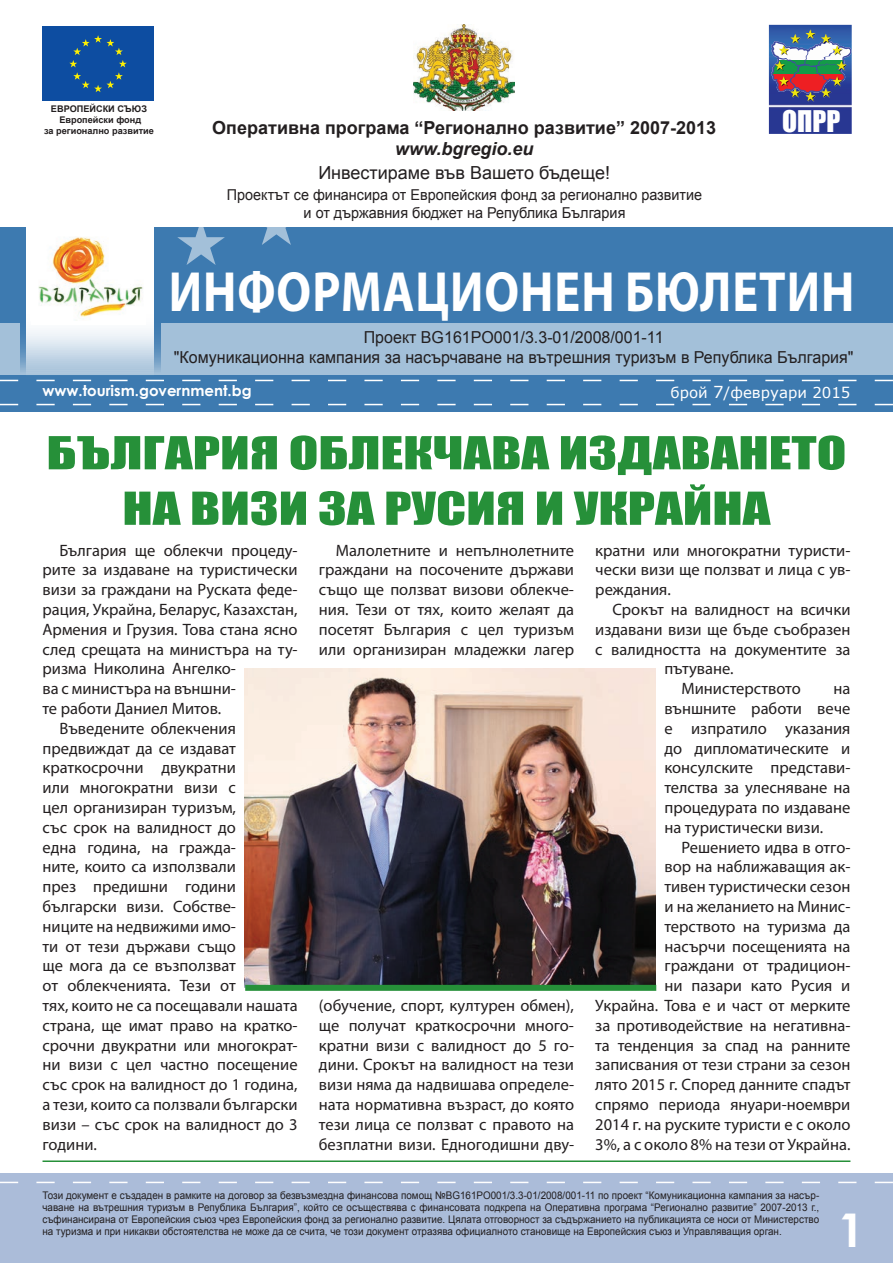
<style>
.page{position:relative;width:893px;height:1263px;background:#fff}
.page>*{position:absolute;margin:0;border:0;box-sizing:border-box;transform-origin:0 0}
.t1{font:700 57px "Myriad Pro";letter-spacing:.02em;color:#fff;scale:.85 1}
.t2{font:700 46.5px "Century Gothic";color:#fff}
.t3{font:42px/55.5px "Impact";color:#269039;text-align:center;scale:1.3 1}
.t4{font:27.6px "Impact";color:#fff}
.t5{font:700 18px "Arial";color:#231f20}
.t6{font:18px "Arial";color:#231f20}
.t7{font:italic 700 18px "Arial";color:#231f20}
.t8{font:16.5px/19.8px "Myriad Pro";color:#231f20;text-align:justify}
.t9{font:16.5px/19.8px "Arial";color:#231f20;text-align:center}
.t10{font:15px/18px "Arial";color:#231f20;text-align:center;scale:.96 1}
.t11{font:700 15px "Century Gothic";color:#fff}
.t12{font:15px "Verdana";color:#fff}
.t13{font:10.5px/12px "Arial";color:#231f20;text-align:justify;scale:.94 1}
.t14{font:700 9.15px/10.9px "Arial";color:#231f20;text-align:center}
.s1{font-size:16.5px}
</style>
<div class="page">
<div style="left:0;top:1174px;width:893px;height:89px;background:#abbcd9"></div>
<svg style="left:0;top:1182px;width:893px;height:1px"></svg>
<div style="left:0;top:227px;width:893px;height:185px;background:#3d7ab0"></div>
<svg style="left:177px;top:227px;width:48px;height:38px"></svg>
<svg style="left:262px;top:227px;width:29px;height:18px"></svg>
<div style="left:0;top:324px;width:893px;height:51px;background:#a3c0d9"></div>
<svg style="left:0;top:380px;width:893px;height:1px"></svg>
<svg style="left:0;top:404px;width:893px;height:1px"></svg>
<div style="left:42px;top:27px;width:112px;height:74px;background:#0d4da1"></div>
<svg style="left:42px;top:26px;width:85px;height:66px"></svg>
<img style="left:769px;top:25px;width:83px;height:109px">
<img style="left:771px;top:29px;width:81px;height:73px">
<img style="left:414px;top:25px;width:100px;height:85px">
<svg style="left:20px;top:324px;width:140px;height:58px"></svg>
<svg style="left:26px;top:227px;width:128px;height:155px"></svg>
<div style="left:31px;top:230px;width:115px;height:95px;background:#fff"></div>
<img style="left:38px;top:237px;width:105px;height:80px">
<img style="left:245px;top:668px;width:411px;height:317px">
<div style="left:245px;top:985px;width:411px;height:6px;background:#269039"></div>
<hr style="left:43px;top:1160px;width:807px;height:2px;background:#269039">
<p class="t14" style="left:44px;top:103px;width:111px">ЕВРОПЕЙСКИ СЪЮЗ<br>Европейски фонд<br>за регионално развитие</p>
<p class="t5" style="left:212px;top:115px;width:505px">Оперативна програма “Регионално развитие” 2007-2013</p>
<h3 class="t4" style="left:782px;top:99px;width:60px">ОПРР</h3>
<p class="t7" style="left:395px;top:137px;width:140px">www.bgregio.eu</p>
<p class="t6" style="left:318px;top:161px;width:293px">Инвестираме във Вашето бъдеще!</p>
<p class="t10" style="left:227px;top:186px;width:497px">Проектът се финансира от Европейския фонд за регионално развитие и от държавния бюджет на Република България</p>
<h1 class="t1" style="left:169px;top:254px;width:808px">информационен бюлетин</h1>
<p class="t9" style="left:174px;top:328px;width:681px">Проект BG161PO001/3.3-01/2008/001-11<br>"Комуникационна кампания за насърчаване на вътрешния туризъм в Република България"</p>
<p class="t11" style="left:43px;top:379px;width:211px">www.tourism.government.bg</p>
<p class="t12" style="left:670px;top:383px;width:181px">брой <span class="s1">7</span>/февруари 2015</p>
<h3 class="t3" style="left:47px;top:424px;width:617px">БЪЛГАРИЯ ОБЛЕКЧАВА ИЗДАВАНЕТО<br>НА ВИЗИ ЗА РУСИЯ И УКРАЙНА</h3>
<p class="t8" style="left:60px;top:540px;width:240px">България ще облекчи процеду-</p>
<p class="t8" style="left:43px;top:560px;width:257px">рите за издаване на туристически</p>
<p class="t8" style="left:43px;top:579px;width:257px">визи за граждани на Руската феде-</p>
<p class="t8" style="left:43px;top:599px;width:257px">рация, Украйна, Беларус, Казахстан,</p>
<p class="t8" style="left:43px;top:619px;width:257px">Армения и Грузия. Това стана ясно</p>
<p class="t8" style="left:43px;top:639px;width:257px">след срещата на министъра на ту-</p>
<p class="t8" style="left:43px;top:659px;width:195px">ризма Николина Ангелко-</p>
<p class="t8" style="left:43px;top:678px;width:195px">ва с министъра на външни-</p>
<p class="t8" style="left:43px;top:698px;width:180px">те работи Даниел Митов.</p>
<p class="t8" style="left:60px;top:718px;width:178px">Въведените облекчения</p>
<p class="t8" style="left:43px;top:738px;width:195px">предвиждат да се издават</p>
<p class="t8" style="left:43px;top:758px;width:195px">краткосрочни двукратни</p>
<p class="t8" style="left:43px;top:777px;width:195px">или многократни визи с</p>
<p class="t8" style="left:43px;top:797px;width:195px">цел организиран туризъм,</p>
<p class="t8" style="left:43px;top:817px;width:195px">със срок на валидност до</p>
<p class="t8" style="left:43px;top:837px;width:195px">една година, на гражда-</p>
<p class="t8" style="left:43px;top:857px;width:195px">ните, които са използвали</p>
<p class="t8" style="left:43px;top:876px;width:195px">през предишни години</p>
<p class="t8" style="left:43px;top:896px;width:195px">български визи. Собстве-</p>
<p class="t8" style="left:43px;top:916px;width:195px">ниците на недвижими имо-</p>
<p class="t8" style="left:43px;top:936px;width:195px">ти от тези държави също</p>
<p class="t8" style="left:43px;top:956px;width:195px">ще мога да се възползват</p>
<p class="t8" style="left:43px;top:975px;width:195px">от облекченията. Тези от</p>
<p class="t8" style="left:43px;top:995px;width:257px">тях, които не са посещавали нашата</p>
<p class="t8" style="left:43px;top:1015px;width:257px">страна, ще имат право на кратко-</p>
<p class="t8" style="left:43px;top:1035px;width:257px">срочни двукратни или многократ-</p>
<p class="t8" style="left:43px;top:1055px;width:257px">ни визи с цел частно посещение</p>
<p class="t8" style="left:43px;top:1074px;width:257px">със срок на валидност до 1 година,</p>
<p class="t8" style="left:43px;top:1094px;width:257px">а тези, които са ползвали български</p>
<p class="t8" style="left:43px;top:1114px;width:257px">визи – със срок на валидност до 3</p>
<p class="t8" style="left:43px;top:1134px;width:56px">години.</p>
<p class="t8" style="left:319px;top:540px;width:257px;text-indent:17px">Малолетните и непълнолетните граждани на посочените държави също ще ползват визови облекче&shy;ния. Тези от тях, които желаят да посетят България с цел туризъм или организиран младежки лагер</p>
<p class="t8" style="left:595px;top:540px;width:257px">кратни или многократни туристи&shy;чески визи ще ползват и лица с ув&shy;реждания.</p>
<p class="t8" style="left:612px;top:599px;width:240px">Срокът на валидност на всички</p>
<p class="t8" style="left:595px;top:619px;width:257px">издавани визи ще бъде съобразен</p>
<p class="t8" style="left:595px;top:639px;width:257px">с валидността на документите за</p>
<p class="t8" style="left:664px;top:659px;width:71px">пътуване.</p>
<p class="t8" style="left:681px;top:678px;width:121px">Министерството</p>
<p class="t8" style="left:664px;top:678px;width:188px;text-indent:169px">на външните работи вече е изпратило указания до дипломатическите и консулските представи&shy;телства за улесняване на процедурата по издаване на туристически визи.</p>
<p class="t8" style="left:595px;top:837px;width:257px;text-align:right">Решението идва в отго-<br>вор на наближаващия ак-<br>тивен туристически сезон<br>и на желанието на Минис&shy;терството на туризма да<br>насърчи посещенията на граждани от традицион-<br>ни пазари като Русия и<br>Украйна. Това е и част от мерките за противодействие на негативна&shy;та тенденция за спад на ранните записвания от тези страни за сезон лято 2015 г. Според данните спадът спрямо периода януари-ноември<br>2014 г. на руските туристи е с около<br>3%, а с около 8% на тези от Украйна.</p>
<p class="t8" style="left:319px;top:995px;width:257px">(обучение, спорт, културен обмен), ще получат краткосрочни много&shy;кратни визи с валидност до 5 го&shy;дини. Срокът на валидност на тези визи няма да надвишава определе&shy;ната нормативна възраст, до която тези лица се ползват с правото на безплатни визи. Eдногодишни дву-</p>
<p class="t13" style="left:43px;top:1190px;width:828px">Този документ е създаден в рамките на договор за безвъзмездна финансова помощ №BG161PO001/3.3-01/2008/001-11 по проект “Комуникационна кампания за насър&shy;чаване на вътрешния туризъм в Република България”, който се осъществява с финансовата подкрепа на Оперативна програма “Регионално развитие” 2007-2013 г., съфинансирана от Европейския съюз чрез Европейския фонд за регионално развитие. Цялата отговорност за съдържанието на публикацията се носи от Министерство на туризма и при никакви обстоятелства не може да се счита, че този документ отразява официалното становище на Европейския съюз и Управляващия орган.</p>
<h2 class="t2" style="left:838px;top:1195px;width:28px">1</h2>
</div>
